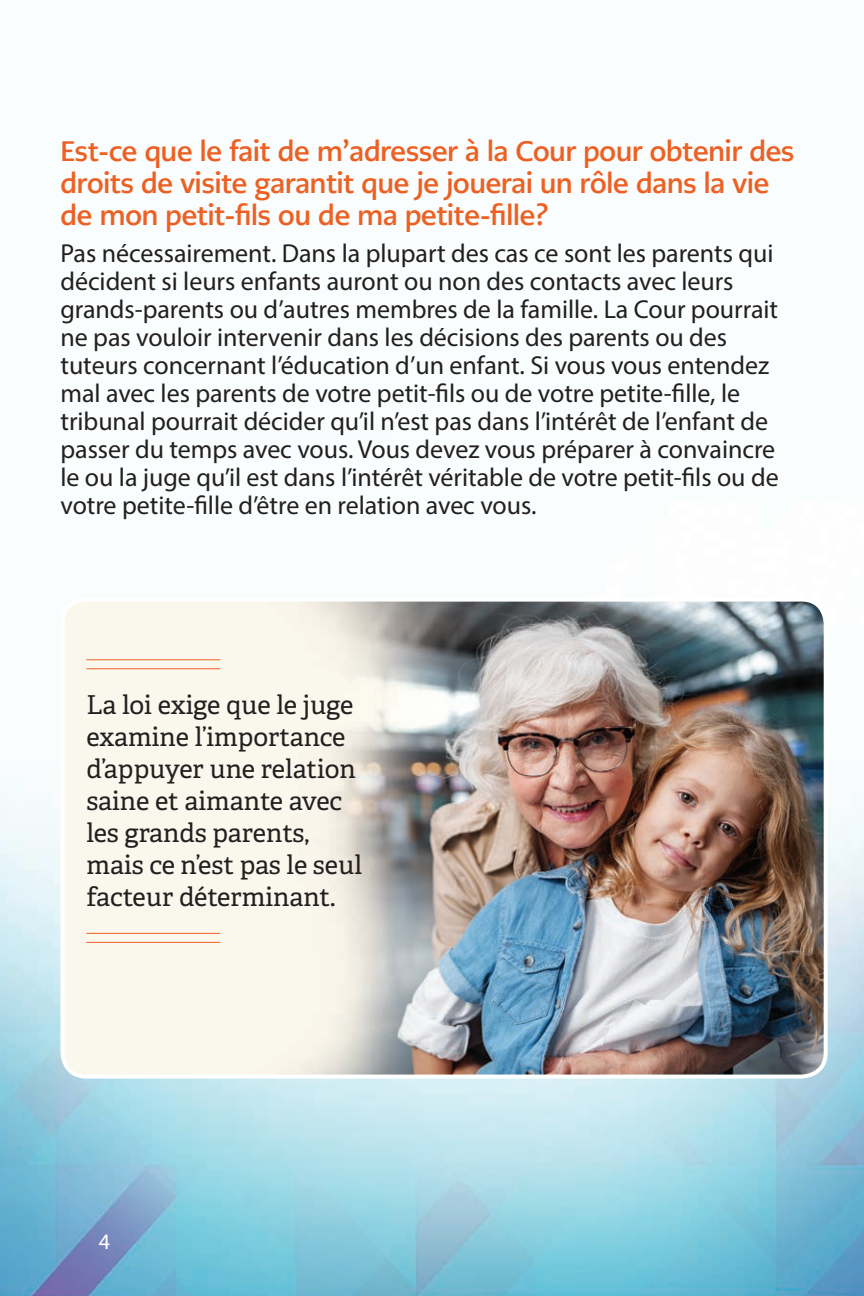
<style>
.page{position:relative;width:864px;height:1296px;background:#fff}
.page>*{position:absolute;margin:0;border:0;box-sizing:border-box;transform-origin:0 0}
.large_head_lines{font:700 28px/32px "PMN Caecilia Sans Head";color:#ed6023}
.text-GRANDPARENTS{font:26px/28px "Myriad Pro";color:#231f20}
.text_in_boxes{font:26px/32px "Adelle PE";letter-spacing:-.005em;color:#231f20}
.t1{font:22px "Myriad Pro";color:#fff}
</style>
<div class="page">
<img style="left:0;top:778px;width:864px;height:518px">
<img style="left:62px;top:603px;width:764px;height:474px">
<div style="left:60px;top:598px;width:768px;height:481px;border:4px solid #fff;border-radius:24px"></div>
<hr style="left:86px;top:659px;width:134px;height:1px;background:#ed6023">
<hr style="left:86px;top:668px;width:134px;height:1px;background:#ed6023">
<hr style="left:86px;top:933px;width:134px;height:1px;background:#ed6023">
<hr style="left:86px;top:942px;width:134px;height:1px;background:#ed6023">
<p class="large_head_lines" style="left:60px;top:135px;width:735px">Est-ce que le fait de m’adresser à la Cour pour obtenir des droits de visite garantit que je jouerai un rôle dans la vie de mon petit-fils ou de ma petite-fille?</p>
<p class="text-GRANDPARENTS" style="left:60px;top:239px;width:720px">Pas nécessairement. Dans la plupart des cas ce sont les parents qui décident si leurs enfants auront ou non des contacts avec leurs grands-parents ou d’autres membres de la famille. La Cour pourrait ne pas vouloir intervenir dans les décisions des parents ou des tuteurs concernant l’éducation d’un enfant. Si vous vous entendez mal avec les parents de votre petit-fils ou de votre petite-fille, le tribunal pourrait décider qu’il n’est pas dans l’intérêt de l’enfant de passer du temps avec vous. Vous devez vous préparer à convaincre le ou la juge qu’il est dans l’intérêt véritable de votre petit-fils ou de votre petite-fille d’être en relation avec vous.</p>
<p class="text_in_boxes" style="left:86px;top:687px;width:277px">La loi exige que le juge examine l’importance d’appuyer une relation saine et aimante avec les grands parents, mais ce n’est pas le seul facteur déterminant.</p>
<p class="t1" style="left:99px;top:1228px;width:13px">4</p>
</div>
